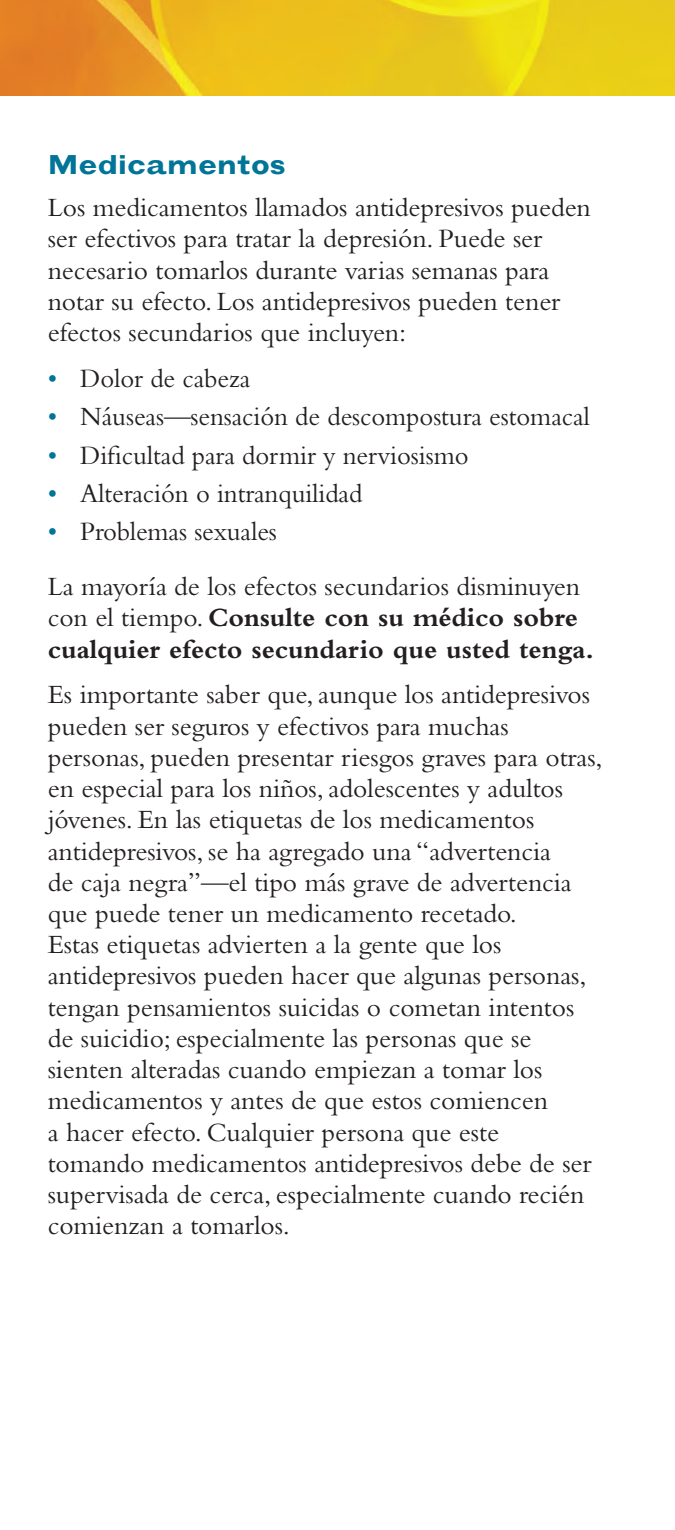
<style>
.page{position:relative;width:675px;height:1530px;background:#fff}
.page>*{position:absolute;margin:0;border:0;box-sizing:border-box;transform-origin:0 0}
.t1{font:27.5px/31.2px "Bembo Std";letter-spacing:-.005em;color:#231f20}
.t2{font:700 27.5px/31.2px "Bembo Std";letter-spacing:-.005em;color:#231f20}
.t3{font:700 expanded 27.5px "Grotesque";letter-spacing:-.01em;color:#007598}
.t4{font:27.5px/38.5px "Bembo Std";color:#007598;text-align:justify}
.s1{font-weight:400}
</style>
<div class="page">
<img style="left:0;top:0;width:589px;height:96px">
<div style="left:589px;top:0;width:86px;height:96px;background:#e9cd18"></div>
<h2 class="t3" style="left:48px;top:148px;width:239px">Medicamentos</h2>
<p class="t1" style="left:48px;top:191px;width:545px">Los medicamentos llamados antidepresivos pueden ser efectivos para tratar la depresión. Puede ser necesario tomarlos durante varias semanas para notar su efecto. Los antidepresivos pueden tener efectos secundarios que incluyen:</p>
<p class="t1" style="left:80px;top:362px;width:172px">Dolor de cabeza</p>
<p class="t1" style="left:80px;top:400px;width:511px">Náuseas—sensación de descompostura estomacal</p>
<p class="t1" style="left:80px;top:439px;width:390px">Dificultad para dormir y nerviosismo</p>
<p class="t1" style="left:80px;top:477px;width:284px">Alteración o intranquilidad</p>
<p class="t1" style="left:80px;top:516px;width:198px">Problemas sexuales</p>
<p class="t2" style="left:48px;top:571px;width:548px"><span class="s1">La mayoría de los efectos secundarios disminuyen con el tiempo.</span> Consulte con su médico sobre cualquier efecto secundario que usted tenga.</p>
<p class="t1" style="left:48px;top:679px;width:556px">Es importante saber que, aunque los antidepresivos pueden ser seguros y efectivos para muchas personas, pueden presentar riesgos graves para otras, en especial para los niños, adolescentes y adultos jóvenes. En las etiquetas de los medicamentos antidepresivos, se ha agregado una “advertencia<br>de caja negra”—el tipo más grave de advertencia que puede tener un medicamento recetado.<br>Estas etiquetas advierten a la gente que los antidepresivos pueden hacer que algunas personas, tengan pensamientos suicidas o cometan intentos de suicidio; especialmente las personas que se sienten alteradas cuando empiezan a tomar los medicamentos y antes de que estos comiencen<br>a hacer efecto. Cualquier persona que este<br>tomando medicamentos antidepresivos debe de ser supervisada de cerca, especialmente cuando recién comienzan a tomarlos.</p>
<p class="t4" style="left:48px;top:358px;width:11px">• • • • •</p>
</div>
